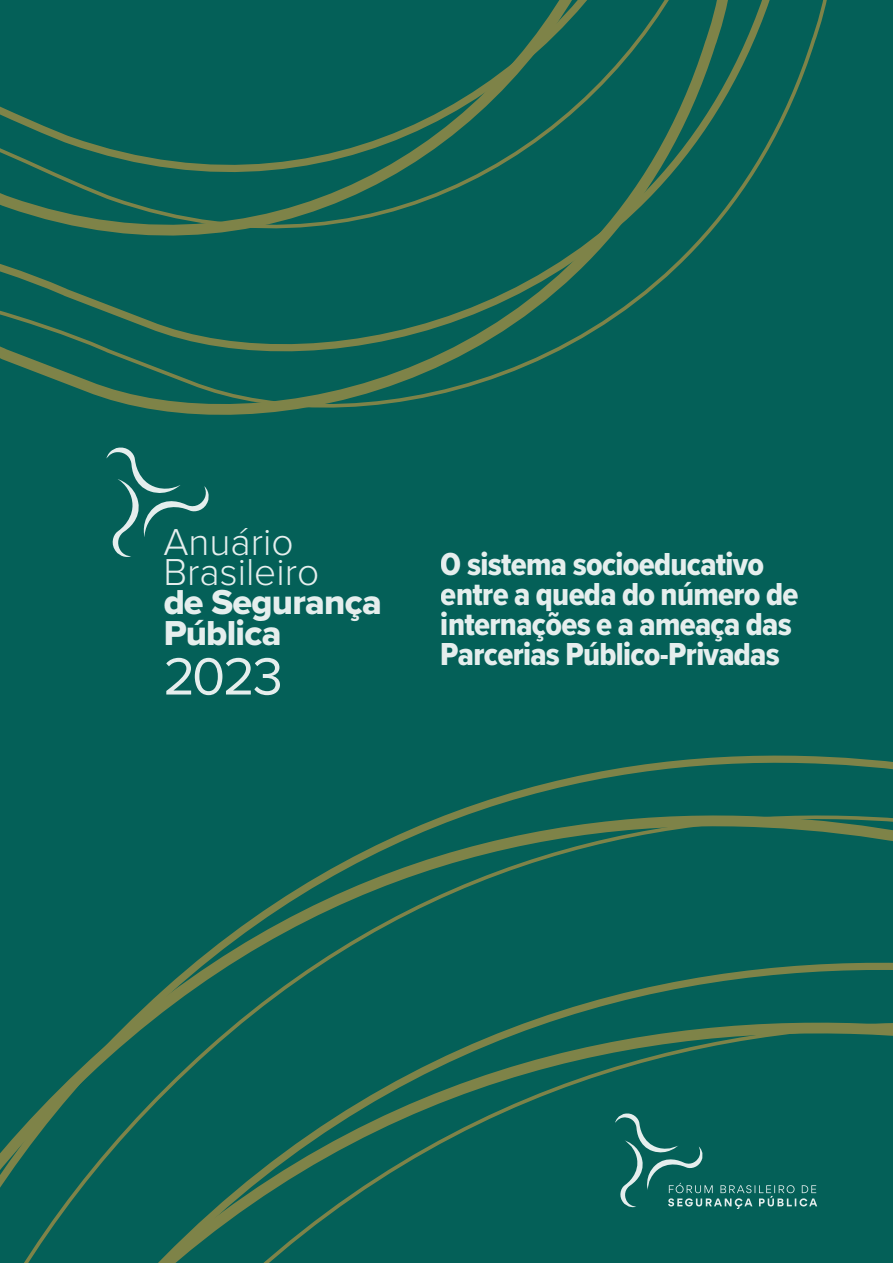
<style>
.page{position:relative;width:893px;height:1263px;background:#fff}
.page>*{position:absolute;margin:0;border:0;box-sizing:border-box;transform-origin:0 0}
.t1{font:54.3px "Proxima Nova";color:#fff}
.t2{font:300 38.85px/29.5px "Proxima Nova";color:#fff}
.t3{font:35.85px/31.7px "Proxima Nova Extrabld";letter-spacing:-.02em;color:#fff}
.t4{font:33px/30px "Proxima Nova Cond Extrabld";letter-spacing:-.02em;color:#fff}
</style>
<div class="page">
<svg style="left:0;top:0;width:864px;height:209px;background:#0e6256"></svg>
<div style="left:0;top:209px;width:893px;height:1054px;background:#046058"></div>
<svg style="left:615px;top:1112px;width:202px;height:97px;background:#176c64"></svg>
<svg style="left:106px;top:446px;width:105px;height:112px;background:#1d6f68"></svg>
<p class="t2" style="left:163px;top:525px;width:157px">Anuário<br>Brasileiro</p>
<p class="t3" style="left:163px;top:585px;width:220px">de Segurança<br>Pública</p>
<h1 class="t1" style="left:163px;top:636px;width:121px">2023</h1>
<p class="t4" style="left:441px;top:549px;width:359px">O sistema socioeducativo entre a queda do número de internações e a ameaça das<br>Parcerias Público-Privadas</p>
</div>
